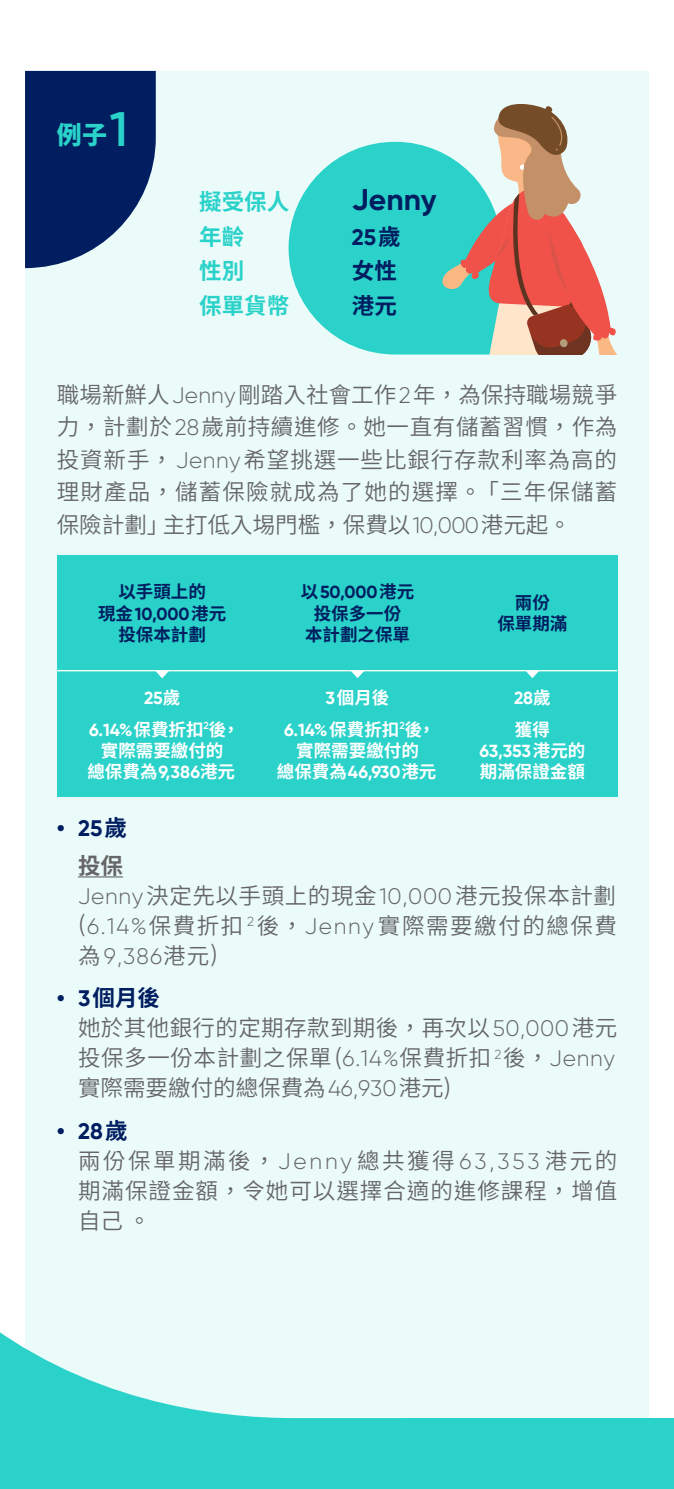
<style>
.page{position:relative;width:674px;height:1489px;background:#fff}
.page>*{position:absolute;margin:0;border:0;box-sizing:border-box;transform-origin:0 0}
.t1{font:700 30px "Gilroy";color:#001e60}
.t2{font:900 25px "Noto Sans CJ Ktc";color:#2ad2c9}
.t3{font:600 22.5px/30px "Noto Sans CJ Ktc";letter-spacing:.025em;color:#666}
.t4{font:700 22.5px/34.5px "Noto Sans CJ Ktc";color:#2ad2c9}
.t5{font:700 22.5px "Gilroy";color:#001e60}
.t6{font:300 22.5px "Gilroy";color:#666}
.t7{font:700 22.5px/34.5px "Noto Sans CJ Ktc";color:#001e60}
.t8{font:700 17.5px/21.2px "Noto Sans CJ Ktc";color:#fff;text-align:center}
.t9{font:700 17.5px/21.2px "Noto Sans CJ Ktc";color:#001e60;text-align:center}
.t10{font:700 17.5px "Gilroy";color:#001e60}
.t11{font:700 17.5px "Gilroy";letter-spacing:-.01em;color:#fff}
.s1{font-family:"Gilroy";font-weight:600;font-size:48.25px}
.s2{font-family:"Noto Sans CJ Ktc"}
.s3{font-family:"Gilroy";font-weight:300}
.s4{font-family:"Gilroy"}
.s5{font-weight:700}
.s6{font-family:"Noto Sans CJ Ktc";font-weight:600}
.s7{font-family:"Gilroy";font-weight:700;color:#001e60}
.s8{font-weight:700;color:#001e60}
</style>
<div class="page">
<div style="left:25px;top:71px;width:623px;height:1346px;background:#eafbfa"></div>
<svg style="left:1px;top:796px;width:463px;height:692px"></svg>
<div style="left:404px;top:1417px;width:269px;height:71px;background:#2ad2c9"></div>
<svg style="left:288px;top:142px;width:152px;height:212px;fill:#2ad2c9"></svg>
<svg style="left:440px;top:104px;width:177px;height:250px"></svg>
<hr style="left:78px;top:876px;width:45px;height:1px;background:#666">
<div style="left:57px;top:555px;width:560px;height:241px;background:#2ad2c9"></div>
<hr style="left:57px;top:670px;width:560px;height:1px;background:#fff">
<svg style="left:155px;top:671px;width:14px;height:7px"></svg>
<svg style="left:350px;top:671px;width:14px;height:7px"></svg>
<svg style="left:525px;top:671px;width:13px;height:7px"></svg>
<svg style="left:25px;top:71px;width:131px;height:197px;background:#213d76"></svg>
<hr style="left:0;top:1417px;width:1px;height:71px;background:#001e60">
<p class="t2" style="left:57px;top:120px;width:72px">例子<span class="s1">1</span></p>
<p class="t4" style="left:199px;top:185px;width:91px">擬受保人年齡<br>性別<br>保單貨幣</p>
<h1 class="t1" style="left:352px;top:181px;width:86px">Jenny</h1>
<p class="t5" style="left:352px;top:223px;width:50px">25<span class="s2">歲</span></p>
<p class="t7" style="left:352px;top:254px;width:46px">女性港元</p>
<p class="t3" style="left:57px;top:378px;width:561px;line-height:32.5px;text-align:justify">職場新鮮人<span class="s3">Jenny</span>剛踏入社會工作<span class="s3">2</span>年，為保持職場競爭力，計劃於<span class="s3">28</span>歲前持續進修。她一直有儲蓄習慣，作為投資新手，<span class="s3">Jenny</span>希望挑選一些比銀行存款利率為高的理財產品，儲蓄保險就成為了她的選擇。「三年保儲蓄保險計劃」主打低入埸門檻，保費以<span class="s3">10,000</span>港元起。</p>
<p class="t9" style="left:118px;top:581px;width:89px">以手頭上的</p>
<p class="t10" style="left:98px;top:602px;width:130px"><span class="s2">現金</span>10,000<span class="s2">港元</span></p>
<p class="t9" style="left:118px;top:624px;width:89px">投保本計劃</p>
<p class="t11" style="left:144px;top:687px;width:38px">25<span class="s2">歲</span></p>
<p class="t8" style="left:87px;top:719px;width:153px"><span class="s4">6.14%</span>保費折扣<sup>2</sup>後，實際需要繳付的<br>總保費為<span class="s4">9,386</span>港元</p>
<p class="t10" style="left:301px;top:581px;width:115px"><span class="s2">以</span>50,000<span class="s2">港元</span></p>
<p class="t9" style="left:305px;top:603px;width:106px">投保多一份本計劃之保單</p>
<p class="t8" style="left:325px;top:687px;width:65px"><span class="s4">3</span>個月後</p>
<p class="t8" style="left:277px;top:719px;width:161px"><span class="s4">6.14%</span>保費折扣<sup>2</sup>後，實際需要繳付的<br>總保費為<span class="s4">46,930</span>港元</p>
<p class="t9" style="left:497px;top:592px;width:71px">兩份<br>保單期滿</p>
<p class="t11" style="left:513px;top:687px;width:38px">28<span class="s2">歲</span></p>
<p class="t8" style="left:514px;top:719px;width:36px">獲得</p>
<p class="t11" style="left:479px;top:740px;width:107px">63,353<span class="s2">港元的</span></p>
<p class="t8" style="left:479px;top:761px;width:106px">期滿保證金額</p>
<p class="t5" style="left:57px;top:814px;width:72px">• 25<span class="s2">歲</span></p>
<p class="t3" style="left:78px;top:850px;width:540px"><span class="s5">投保<br></span><span class="s3">Jenny</span>決定先以手頭上的現金<span class="s3">10,000</span>港元投保本計劃(<span class="s3">6.14%</span>保費折扣 <sup>2</sup>後，<span class="s3">Jenny</span>實際需要繳付的總保費</p>
<p class="t6" style="left:78px;top:941px;width:141px"><span class="s6">為</span>9,386<span class="s6">港元)</span></p>
<p class="t3" style="left:78px;top:983px;width:540px;text-indent:-21px"><span class="s7">• 3</span><span class="s8">個月後<br></span>她於其他銀行的定期存款到期後，再次以<span class="s3">50,000</span>港元投保多一份本計劃之保單(<span class="s3">6.14%</span>保費折扣 <sup>2</sup>後，<span class="s3">Jenny</span>實際需要繳付的總保費為<span class="s3">46,930</span>港元)</p>
<p class="t5" style="left:57px;top:1116px;width:72px">• 28<span class="s2">歲</span></p>
<p class="t3" style="left:78px;top:1145px;width:540px;text-align:justify">兩份保單期滿後，<span class="s3">Jenny</span> 總共獲得<span class="s3">63,353</span> 港元的期滿保證金額，令她可以選擇合適的進修課程，增值自己 。</p>
</div>
